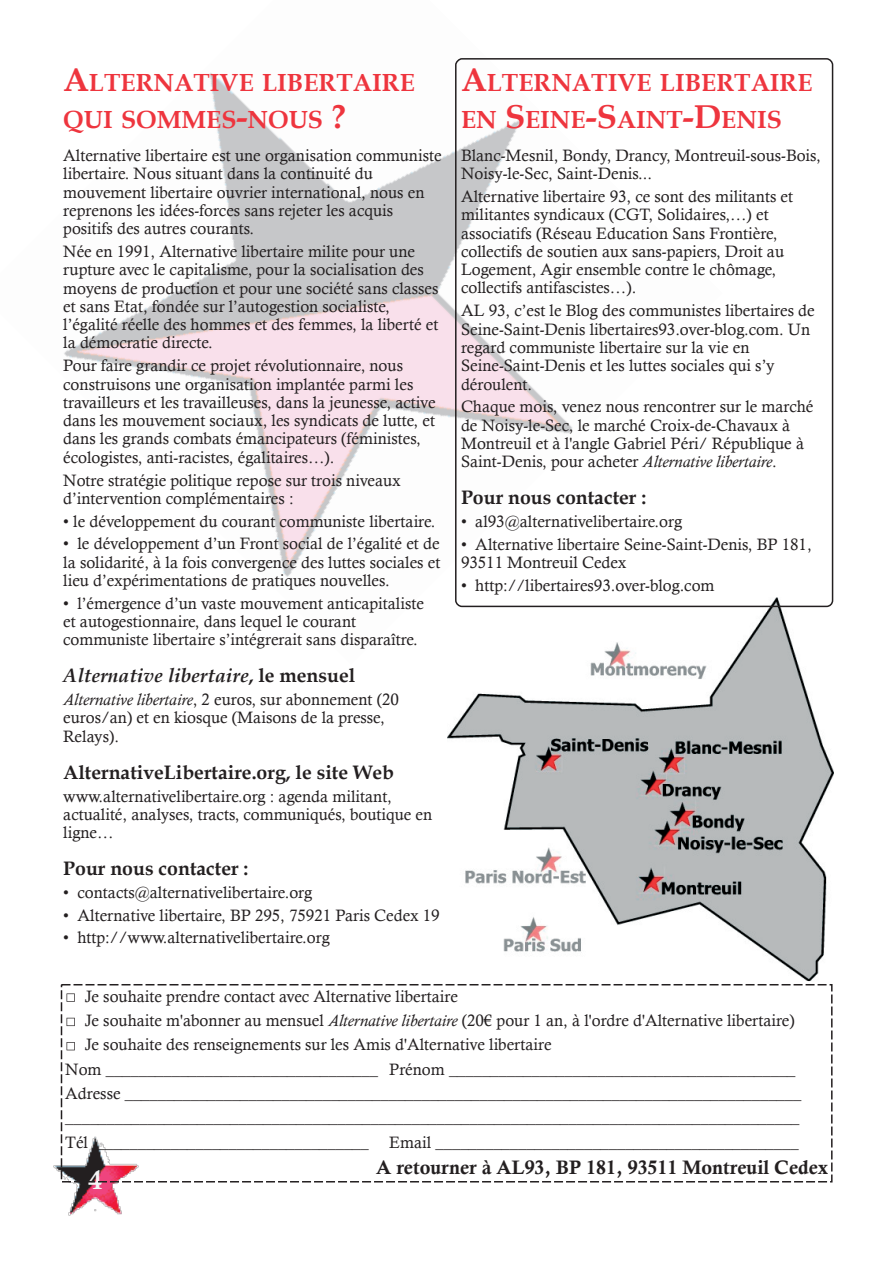
<style>
.page{position:relative;width:893px;height:1263px;background:#fff}
.page>*{position:absolute;margin:0;border:0;box-sizing:border-box;transform-origin:0 0}
.t1{font:27px "Calis MT Bol";color:#f5f5f6}
.t2{font:700 24.75px/36.3px "Book Antiqua";color:#ee353e}
.t3{font:700 19.5px "Book Antiqua";color:#231f20}
.t4{font:19.5px "Calis MT Bol";color:#231f20}
.t5{font:italic 700 19.5px "Book Antiqua";color:#231f20}
.t6{font:16.5px/18.3px "Calisto";color:#231f20}
.s1{font-size:33px}
.s2{font-style:normal}
.s3{font-style:italic}
</style>
<div class="page">
<img style="left:53px;top:1131px;width:99px;height:85px">
<img style="left:64px;top:73px;width:390px;height:504px">
<svg style="left:67px;top:993px;width:8px;height:9px"></svg>
<svg style="left:67px;top:1018px;width:8px;height:8px"></svg>
<svg style="left:67px;top:1042px;width:8px;height:8px"></svg>
<div style="left:61px;top:984px;width:771px;height:198px;border:2px dashed #231f20"></div>
<img style="left:447px;top:608px;width:386px;height:373px">
<svg style="left:454px;top:58px;width:380px;height:550px"></svg>
<h2 class="t2" style="left:63px;top:65px;width:353px"><span class="s1">A</span>LTERNATIVE LIBERTAIRE<br>QUI SOMMES<span class="s1">-</span>NOUS <span class="s1">?</span></h2>
<p class="t6" style="left:63px;top:146px;width:380px">Alternative libertaire est une organisation communiste libertaire. Nous situant dans la continuité du mouvement libertaire ouvrier international, nous en reprenons les idées-forces sans rejeter les acquis positifs des autres courants.</p>
<p class="t6" style="left:63px;top:242px;width:377px">Née en 1991, Alternative libertaire milite pour une rupture avec le capitalisme, pour la socialisation des moyens de production et pour une société sans classes et sans Etat, fondée sur l’autogestion socialiste, l’égalité réelle des hommes et des femmes, la liberté et la démocratie directe.</p>
<p class="t6" style="left:63px;top:356px;width:374px">Pour faire grandir ce projet révolutionnaire, nous construisons une organisation implantée parmi les travailleurs et les travailleuses, dans la jeunesse, active dans les mouvement sociaux, les syndicats de lutte, et dans les grands combats émancipateurs (féministes, écologistes, anti-racistes, égalitaires…).</p>
<p class="t6" style="left:63px;top:471px;width:339px">Notre stratégie politique repose sur trois niveaux d’intervention complémentaires :</p>
<p class="t6" style="left:63px;top:512px;width:374px">• le développement du courant communiste libertaire.</p>
<p class="t6" style="left:63px;top:535px;width:379px;text-align:justify">• le développement d’un Front social de l’égalité et de la solidarité, à la fois convergence des luttes sociales et lieu d’expérimentations de pratiques nouvelles.</p>
<p class="t6" style="left:63px;top:594px;width:362px">• l’émergence d’un vaste mouvement anticapitaliste et autogestionnaire, dans lequel le courant communiste libertaire s’intégrerait sans disparaître.</p>
<p class="t5" style="left:63px;top:664px;width:294px">Alternative libertaire<span class="s2">, le mensuel</span></p>
<p class="t6" style="left:63px;top:690px;width:337px"><span class="s3">Alternative libertaire</span>, 2 euros, sur abonnement (20 euros/an) et en kiosque (Maisons de la presse,<br>Relays).</p>
<p class="t3" style="left:63px;top:761px;width:332px">AlternativeLibertaire.org, le site Web</p>
<p class="t6" style="left:63px;top:787px;width:371px">www.alternativelibertaire.org : agenda militant, actualité, analyses, tracts, communiqués, boutique en ligne…</p>
<p class="t3" style="left:63px;top:857px;width:187px">Pour nous contacter :</p>
<p class="t6" style="left:63px;top:883px;width:250px">• contacts@alternativelibertaire.org</p>
<p class="t6" style="left:63px;top:906px;width:378px">• Alternative libertaire, BP 295, 75921 Paris Cedex 19</p>
<p class="t6" style="left:63px;top:928px;width:268px">• http://www.alternativelibertaire.org</p>
<h2 class="t2" style="left:461px;top:65px;width:353px"><span class="s1">A</span>LTERNATIVE LIBERTAIRE<br>EN <span class="s1">S</span>EINE<span class="s1">-S</span>AINT<span class="s1">-D</span>ENIS</h2>
<p class="t6" style="left:461px;top:146px;width:361px">Blanc-Mesnil, Bondy, Drancy, Montreuil-sous-Bois,<br>Noisy-le-Sec, Saint-Denis...</p>
<p class="t6" style="left:461px;top:187px;width:334px">Alternative libertaire 93, ce sont des militants et militantes syndicaux (CGT, Solidaires,…) et associatifs (Réseau Education Sans Frontière, collectifs de soutien aux sans-papiers, Droit au Logement, Agir ensemble contre le chômage, collectifs antifascistes…).</p>
<p class="t6" style="left:461px;top:301px;width:355px">AL 93, c’est le Blog des communistes libertaires de Seine-Saint-Denis libertaires93.over-blog.com. Un regard communiste libertaire sur la vie en Seine-Saint-Denis et les luttes sociales qui s’y déroulent.</p>
<p class="t6" style="left:461px;top:397px;width:354px">Chaque mois, venez nous rencontrer sur le marché de Noisy-le-Sec, le marché Croix-de-Chavaux à Montreuil et à l'angle Gabriel Péri/ République à Saint-Denis, pour acheter <span class="s3">Alternative libertaire</span>.</p>
<p class="t3" style="left:461px;top:486px;width:187px">Pour nous contacter :</p>
<p class="t6" style="left:461px;top:512px;width:223px">• al93@alternativelibertaire.org</p>
<p class="t6" style="left:461px;top:535px;width:352px">• Alternative libertaire Seine-Saint-Denis, BP 181,<br>93511 Montreuil Cedex</p>
<p class="t6" style="left:461px;top:576px;width:255px">• http://libertaires93.over-blog.com</p>
<p class="t6" style="left:85px;top:987px;width:375px">Je souhaite prendre contact avec Alternative libertaire</p>
<p class="t6" style="left:85px;top:1011px;width:711px">Je souhaite m'abonner au mensuel <span class="s3">Alternative libertaire</span> (20€ pour 1 an, à l'ordre d'Alternative libertaire)</p>
<p class="t6" style="left:85px;top:1035px;width:468px">Je souhaite des renseignements sur les Amis d'Alternative libertaire</p>
<p class="t6" style="left:65px;top:1060px;width:732px">Nom _________________________________ Prénom __________________________________________</p>
<p class="t6" style="left:65px;top:1084px;width:738px">Adresse __________________________________________________________________________________</p>
<p class="t6" style="left:65px;top:1108px;width:736px">_________________________________________________________________________________________</p>
<p class="t6" style="left:65px;top:1133px;width:735px">Tél _________________________________ Email ____________________________________________</p>
<p class="t4" style="left:376px;top:1159px;width:453px">A retourner à AL93, BP 181, 93511 Montreuil Cedex</p>
<h1 class="t1" style="left:88px;top:1169px;width:15px">4</h1>
</div>
